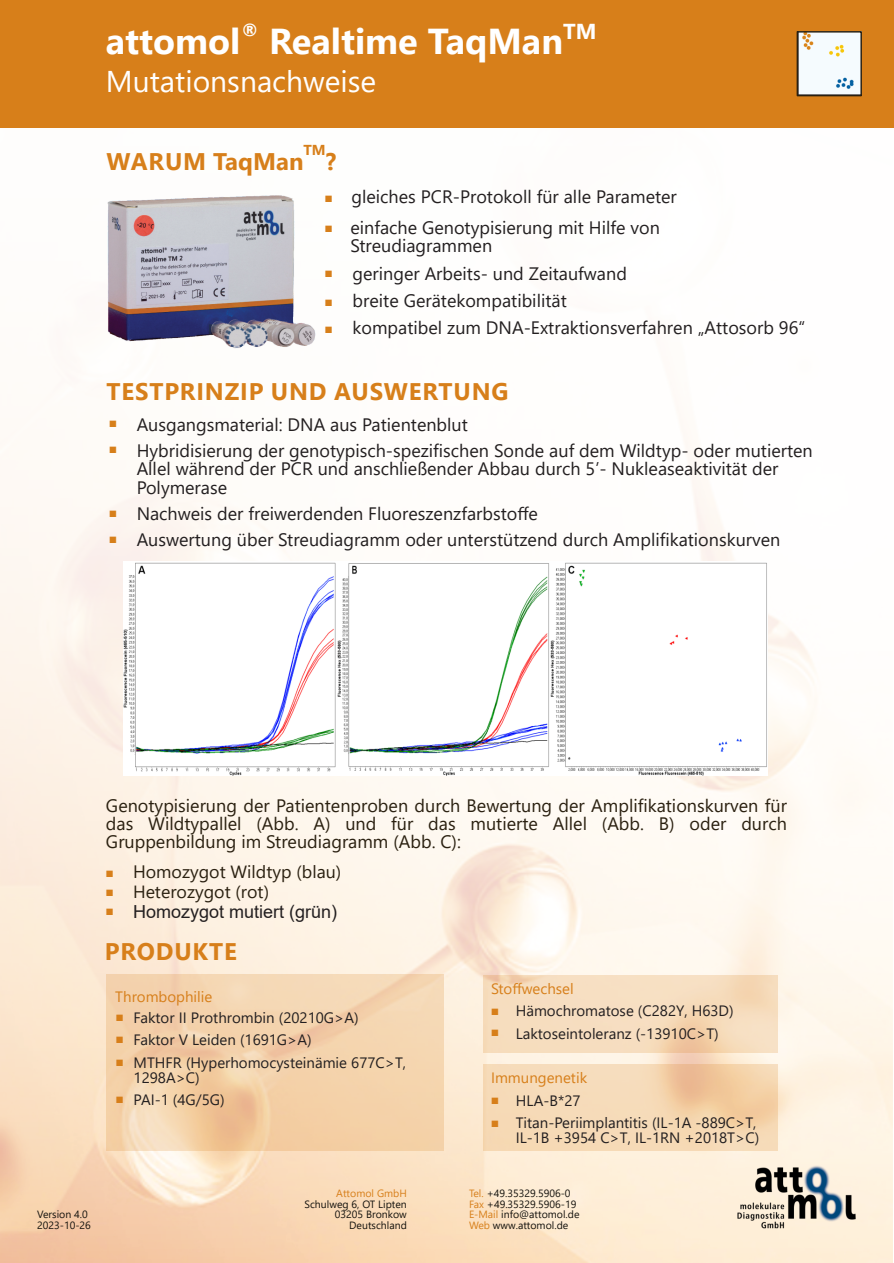
<style>
.page{position:relative;width:894px;height:1263px;background:#fff}
.page>*{position:absolute;margin:0;border:0;box-sizing:border-box;transform-origin:0 0}
.t1{font:700 36px "Segoe UI";color:#fff}
.t2{font:30px "Segoe UI";color:#fff}
.t3{font:700 24px "Segoe UI";letter-spacing:.035em;color:#d77f1a}
.t4{font:700 24px "Segoe UI";color:#d77f1a}
.t5{font:18px/26.1px "Segoe UI";color:#231f20}
.t6{font:18px/18px "Segoe UI";color:#2a2010;text-align:justify}
.t7{font:18px "Arial";color:#231f20}
.t8{font:17.7px/19.5px "Segoe UI";color:#2a2010}
.t9{font:15px/22.5px "Segoe UI";color:#231f20}
.t10{font:15px "Segoe UI";color:#d77f1a}
.t11{font:700 14.4px "Segoe UI";color:#d77f1a}
.t12{font:10.5px/10.5px "Segoe UI";color:#14120d}
.t13{font:10.5px "Segoe UI";color:#d77f1a}
.t14{font:9px/19.2px "Segoe UI";color:#d77f1a}
.s1{font-size:18px}
.s2{font-size:9px;color:#d77f1a}
.s3{color:#d77f1a}
</style>
<div class="page">
<div style="left:106px;top:975px;width:337px;height:176px;background:#d77f1a;opacity:.2"></div>
<div style="left:482px;top:975px;width:295px;height:78px;background:#d77f1a;opacity:.2"></div>
<div style="left:482px;top:1064px;width:295px;height:86px;background:#d77f1a;opacity:.2"></div>
<img style="left:123px;top:562px;width:644px;height:213px">
<img style="left:107px;top:195px;width:209px;height:154px">
<div style="left:0;top:0;width:893px;height:128px;background:#d77f1a"></div>
<img style="left:736px;top:1163px;width:120px;height:66px">
<img style="left:799px;top:34px;width:59px;height:59px">
<div style="left:796px;top:31px;width:65px;height:65px;border:2px solid #2a2010"></div>
<h1 class="t1" style="left:106px;top:28px;width:492px">attomol<sup>®</sup> Realtime TaqMan<sup>TM</sup></h1>
<h2 class="t2" style="left:106px;top:71px;width:272px">Mutationsnachweise</h2>
<p class="t11" style="left:303px;top:144px;width:24px">TM</p>
<h3 class="t3" style="left:325px;top:152px;width:12px">?</h3>
<h3 class="t4" style="left:107px;top:152px;width:198px">WARUM TaqMan</h3>
<p class="t14" style="left:324px;top:190px;width:9px">■</p>
<p class="t14" style="left:324px;top:220px;width:9px">■</p>
<p class="t14" style="left:324px;top:265px;width:9px">■</p>
<p class="t14" style="left:324px;top:294px;width:9px">■</p>
<p class="t14" style="left:324px;top:321px;width:9px">■</p>
<p class="t5" style="left:351px;top:186px;width:327px">gleiches PCR-Protokoll für alle Parameter</p>
<p class="t5" style="left:350px;top:220px;width:311px;line-height:18px">einfache Genotypisierung mit Hilfe von<br>Streudiagrammen</p>
<p class="t5" style="left:352px;top:261px;width:276px;line-height:27.3px">geringer Arbeits- und Zeitaufwand breite Gerätekompatibilität</p>
<p class="t5" style="left:352px;top:317px;width:454px">kompatibel zum DNA-Extraktionsverfahren „Attosorb 96“</p>
<h3 class="t3" style="left:107px;top:382px;width:403px">TESTPRINZIP UND AUSWERTUNG</h3>
<p class="t14" style="left:109px;top:415px;width:9px">■</p>
<p class="t14" style="left:109px;top:441px;width:9px">■</p>
<p class="t14" style="left:109px;top:505px;width:9px">■</p>
<p class="t14" style="left:109px;top:531px;width:9px">■</p>
<p class="t5" style="left:137px;top:413px;width:677px">Ausgangsmaterial: DNA aus Patientenblut<br>Hybridisierung der genotypisch-spezifischen Sonde auf dem Wildtyp- oder mutierten</p>
<p class="t5" style="left:137px;top:461px;width:643px;line-height:18.6px">Allel während der PCR und anschließender Abbau durch 5’- Nukleaseaktivität der<br>Polymerase</p>
<p class="t5" style="left:137px;top:502px;width:645px">Nachweis der freiwerdenden Fluoreszenzfarbstoffe<br>Auswertung über Streudiagramm oder unterstützend durch Amplifikationskurven</p>
<p class="t6" style="left:106px;top:799px;width:682px">Genotypisierung der Patientenproben durch Bewertung der Amplifikationskurven für das Wildtypallel (Abb. A) und für das mutierte Allel (Abb. B) oder durch Gruppenbildung im Streudiagramm (Abb. C):</p>
<p class="t8" style="left:133px;top:864px;width:210px"><span class="s1">H</span>omozygot Wildtyp (blau)<br>Heterozygot (rot)</p>
<p class="t7" style="left:133px;top:904px;width:206px">Homozygot mutiert (grün)</p>
<p class="t14" style="left:106px;top:865px;width:9px">■</p>
<p class="t14" style="left:106px;top:884px;width:9px">■ ■</p>
<h3 class="t3" style="left:105px;top:942px;width:133px">PRODUKTE</h3>
<p class="t10" style="left:115px;top:991px;width:98px">Thrombophilie</p>
<p class="t9" style="left:133px;top:1008px;width:274px;text-indent:-18px"><span class="s2">■</span> Faktor II Prothrombin (20210G&gt;A)<br>Faktor V Leiden (1691G&gt;A)<br>MTHFR (Hyperhomocysteinämie 677C&gt;T,</p>
<p class="t9" style="left:133px;top:1068px;width:92px">1298A&gt;C)<br>PAI-1 (4G/5G)</p>
<p class="t14" style="left:116px;top:1031px;width:9px">■</p>
<p class="t14" style="left:116px;top:1054px;width:9px">■</p>
<p class="t14" style="left:116px;top:1091px;width:9px">■</p>
<p class="t10" style="left:491px;top:983px;width:84px">Stoffwechsel</p>
<p class="t9" style="left:515px;top:1001px;width:219px">Hämochromatose (C282Y, H63D)<br>Laktoseintoleranz (-13910C&gt;T)</p>
<p class="t10" style="left:491px;top:1072px;width:97px">Immungenetik</p>
<p class="t9" style="left:515px;top:1091px;width:242px">HLA-B*27<br>Titan-Periimplantitis (IL-1A -889C&gt;T,</p>
<p class="t9" style="left:515px;top:1128px;width:245px">IL-1B +3954 C&gt;T, IL-1RN +2018T&gt;C)</p>
<p class="t14" style="left:491px;top:1003px;width:9px">■</p>
<p class="t14" style="left:491px;top:1024px;width:9px">■</p>
<p class="t14" style="left:491px;top:1092px;width:9px">■</p>
<p class="t14" style="left:491px;top:1115px;width:9px">■</p>
<p class="t12" style="left:37px;top:1210px;width:55px">Version 4.0<br>2023-10-26</p>
<p class="t13" style="left:336px;top:1190px;width:72px">Attomol GmbH</p>
<p class="t12" style="left:304px;top:1200px;width:104px;text-align:right">Schulweg 6, OT Lipten<br>03205 Bronkow<br>Deutschland</p>
<p class="t12" style="left:469px;top:1189px;width:112px"><span class="s3">Tel.</span> +49.35329.5906-0<br><span class="s3">Fax</span> +49.35329.5906-19<br><span class="s3">E-Mail</span> info@attomol.de<br><span class="s3">Web</span> www.attomol.de</p>
</div>
